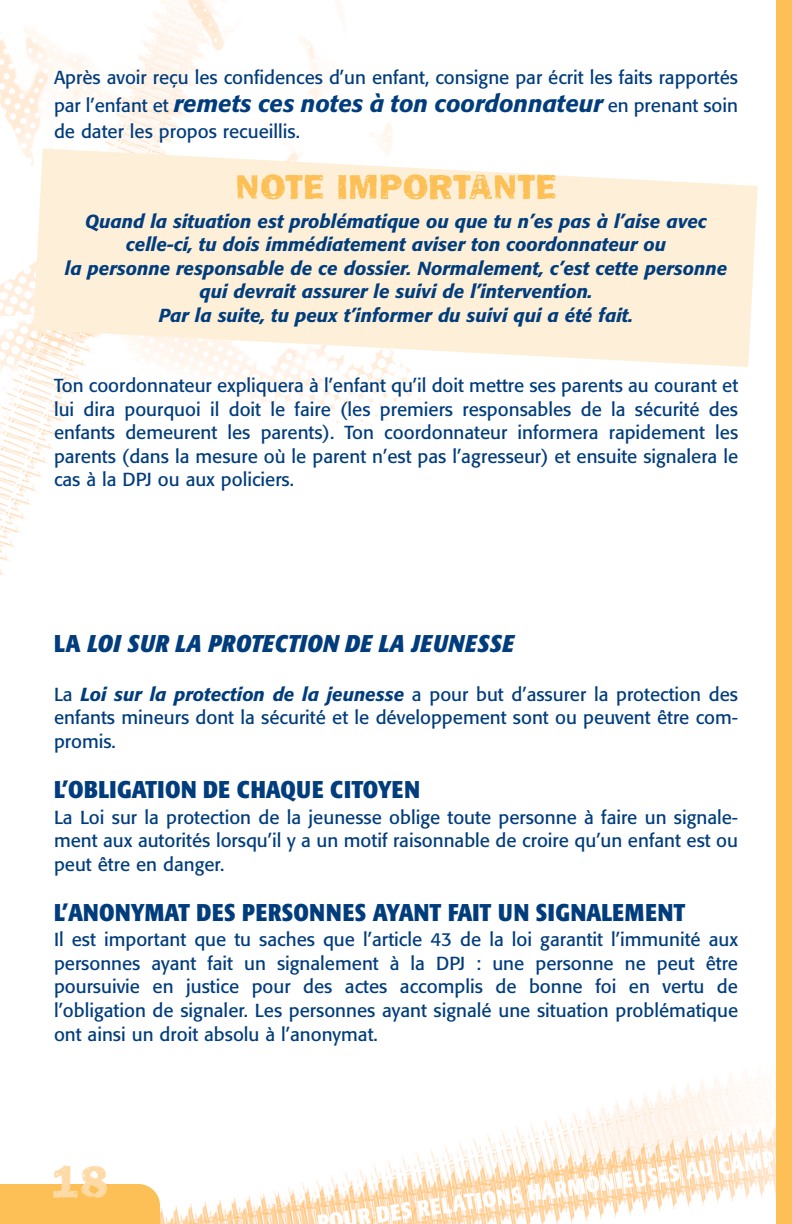
<style>
.page{position:relative;width:792px;height:1224px;background:#fff}
.page>*{position:absolute;margin:0;border:0;box-sizing:border-box;transform-origin:0 0}
.t1{font:48px "Frankie";color:#fedba6}
.t2{font:36px "Frankie";color:#fdc056}
.t3{font:700 condensed 24px "Formata";letter-spacing:.015em;color:#013d7d}
.t4{font:italic 500 24px "Formata";color:#013d7d}
.t5{font:italic 700 condensed 24px "Formata";letter-spacing:.02em;color:#013d7d}
.t6{font:700 condensed 22.6px "Formata";color:#fff}
.t7{font:18.8px/23.6px "Formata";color:#013d7d;text-align:justify}
.t8{font:italic 500 18.8px/23.4px "Formata";color:#013d7d;text-align:center}
.s1{font-weight:400;font-style:normal;font-size:18.8px}
.s2{font-style:normal}
.s3{font-weight:500;font-style:italic}
</style>
<div class="page">
<img style="left:0;top:0;width:776px;height:1224px">
<div style="left:0;top:1184px;width:160px;height:40px;background:#fdc056"></div>
<div style="left:776px;top:0;width:16px;height:1224px;background:#fdc056"></div>
<svg style="left:33px;top:148px;width:725px;height:219px;fill:#fef0d8"></svg>
<p class="t7" style="left:54px;top:67px;width:686px">Après avoir reçu les confidences d’un enfant, consigne par écrit les faits rapportés</p>
<p class="t4" style="left:54px;top:93px;width:686px"><span class="s1">par l’enfant et</span> remets ces notes à ton coordonnateur <span class="s1">en prenant soin</span></p>
<p class="t7" style="left:54px;top:121px;width:248px">de dater les propos recueillis.</p>
<h2 class="t2" style="left:235px;top:166px;width:324px">NOTE IMPORTANTE</h2>
<p class="t8" style="left:65px;top:211px;width:664px">Quand la situation est problématique ou que tu n’es pas à l’aise avec celle-ci, tu dois immédiatement aviser ton coordonnateur ou<br>la personne responsable de ce dossier. Normalement, c’est cette personne qui devrait assurer le suivi de l’intervention.<br>Par la suite, tu peux t’informer du suivi qui a été fait.</p>
<p class="t7" style="left:54px;top:375px;width:686px">Ton coordonnateur expliquera à l’enfant qu’il doit mettre ses parents au courant et lui dira pourquoi il doit le faire (les premiers responsables de la sécurité des enfants demeurent les parents). Ton coordonnateur informera rapidement les parents (dans la mesure où le parent n’est pas l’agresseur) et ensuite signalera le cas à la DPJ ou aux policiers.</p>
<p class="t5" style="left:54px;top:634px;width:461px"><span class="s2">LA</span> LOI SUR LA PROTECTION DE LA JEUNESSE</p>
<p class="t7" style="left:54px;top:684px;width:686px">La <span class="s3">Loi sur la protection de la jeunesse</span> a pour but d’assurer la protection des enfants mineurs dont la sécurité et le développement sont ou peuvent être com&shy;promis.</p>
<p class="t3" style="left:54px;top:780px;width:367px">L’OBLIGATION DE CHAQUE CITOYEN</p>
<p class="t7" style="left:54px;top:807px;width:686px">La Loi sur la protection de la jeunesse oblige toute personne à faire un signale&shy;ment aux autorités lorsqu’il y a un motif raisonnable de croire qu’un enfant est ou peut être en danger.</p>
<p class="t3" style="left:54px;top:903px;width:633px">L’ANONYMAT DES PERSONNES AYANT FAIT UN SIGNALEMENT</p>
<p class="t7" style="left:54px;top:930px;width:686px">Il est important que tu saches que l’article 43 de la loi garantit l’immunité aux personnes ayant fait un signalement à la DPJ : une personne ne peut être poursuivie en justice pour des actes accomplis de bonne foi en vertu de l’obligation de signaler. Les personnes ayant signalé une situation problématique ont ainsi un droit absolu à l’anonymat.</p>
<h1 class="t1" style="left:51px;top:1153px;width:59px">18</h1>
<p class="t6" style="left:317px;top:1214px;width:462px;rotate:-8deg">POUR DES RELATIONS HARMONIEUSES AU CAMP</p>
</div>
